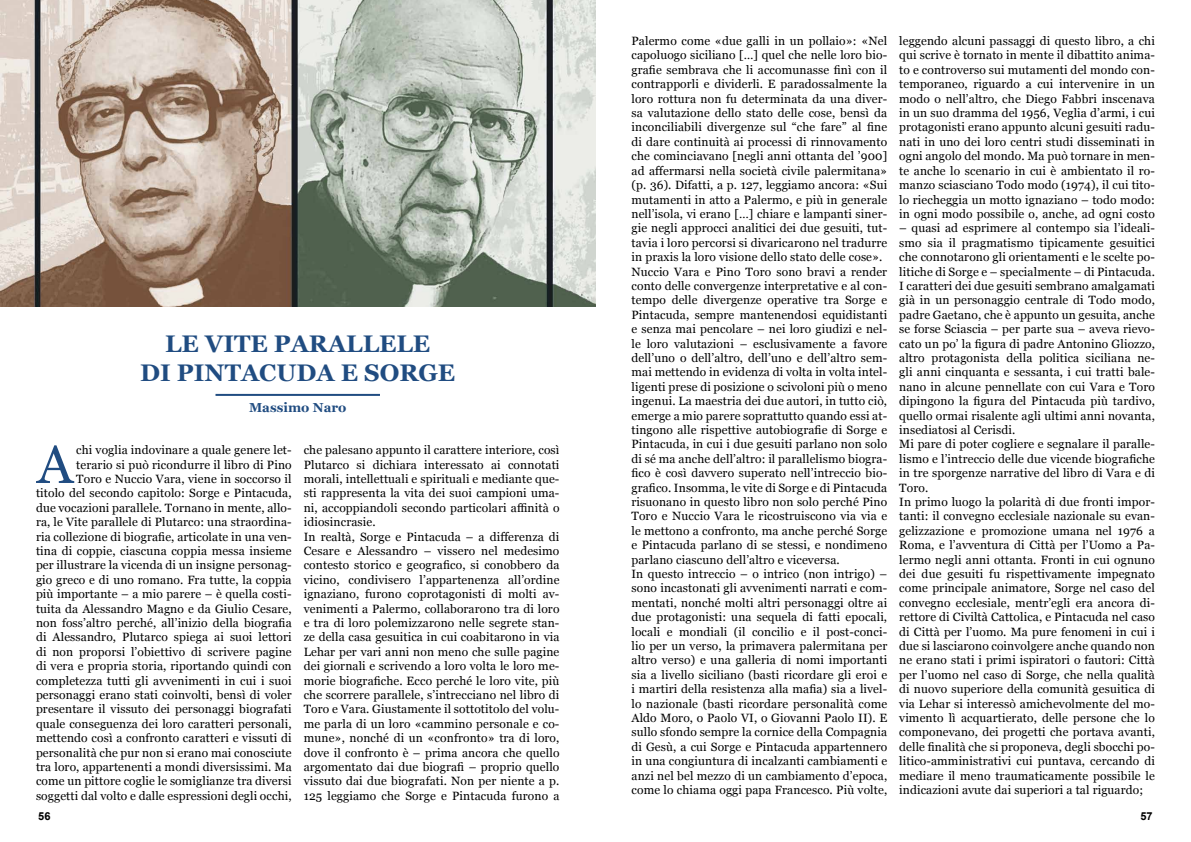
<style>
.page{position:relative;width:1191px;height:842px;background:#fff}
.page>*{position:absolute;margin:0;border:0;box-sizing:border-box;transform-origin:0 0}
.t1{font:53.6px "Georgia";color:#204c81}
.t2{font:700 24px "Georgia";color:#204c81}
.t3{font:700 13px "Georgia";color:#204c81}
.t4{font:12px/14.4px "Georgia";letter-spacing:.01em;color:#000;text-align:justify}
.t5{font:700 11px "Arial";color:#000}
</style>
<div class="page">
<hr style="left:215px;top:394px;width:165px;height:2px;background:#204c81">
<img style="left:0;top:0;width:595px;height:306px">
<p class="t2" style="left:165px;top:326px;width:267px">LE VITE PARALLELE</p>
<p class="t2" style="left:140px;top:354px;width:317px">DI PINTACUDA E SORGE</p>
<p class="t3" style="left:249px;top:397px;width:99px">Massimo Naro</p>
<p class="t4" style="left:36px;top:442px;width:257px;text-align:right">chi voglia indovinare a quale genere let-<br>terario si può ricondurre il libro di Pino<br>Toro e Nuccio Vara, viene in soccorso il<br>titolo del secondo capitolo: Sorge e Pintacuda, due vocazioni parallele. Tornano in mente, allo&shy;ra, le Vite parallele di Plutarco: una straordina&shy;ria collezione di biografie, articolate in una ven&shy;tina di coppie, ciascuna coppia messa insieme per illustrare la vicenda di un insigne personag&shy;gio greco e di uno romano. Fra tutte, la coppia più importante – a mio parere – è quella costi&shy;tuita da Alessandro Magno e da Giulio Cesare, non foss’altro perché, all’inizio della biografia di Alessandro, Plutarco spiega ai suoi lettori di non proporsi l’obiettivo di scrivere pagine di vera e propria storia, riportando quindi con completezza tutti gli avvenimenti in cui i suoi personaggi erano stati coinvolti, bensì di voler presentare il vissuto dei personaggi biografati quale conseguenza dei loro caratteri personali, mettendo così a confronto caratteri e vissuti di personalità che pur non si erano mai conosciute tra loro, appartenenti a mondi diversissimi. Ma come un pittore coglie le somiglianze tra diversi soggetti dal volto e dalle espressioni degli occhi,</p>
<p class="t4" style="left:304px;top:442px;width:257px">che palesano appunto il carattere interiore, così Plutarco si dichiara interessato ai connotati morali, intellettuali e spirituali e mediante que&shy;sti rappresenta la vita dei suoi campioni uma&shy;ni, accoppiandoli secondo particolari affinità o idiosincrasie.</p>
<p class="t1" style="left:37px;top:425px;width:37px">A</p>
<p class="t4" style="left:304px;top:529px;width:257px">In realtà, Sorge e Pintacuda – a differenza di Cesare e Alessandro – vissero nel medesimo contesto storico e geografico, si conobbero da vicino, condivisero l’appartenenza all’ordine ignaziano, furono coprotagonisti di molti av&shy;venimenti a Palermo, collaborarono tra di loro e tra di loro polemizzarono nelle segrete stan&shy;ze della casa gesuitica in cui coabitarono in via Lehar per vari anni non meno che sulle pagine dei giornali e scrivendo a loro volta le loro me&shy;morie biografiche. Ecco perché le loro vite, più che scorrere parallele, s’intrecciano nel libro di Toro e Vara. Giustamente il sottotitolo del volu&shy;me parla di un loro «cammino personale e co&shy;mune», nonché di un «confronto» tra di loro, dove il confronto è – prima ancora che quello argomentato dai due biografi – proprio quello vissuto dai due biografati. Non per niente a p.<br>125 leggiamo che Sorge e Pintacuda furono a</p>
<p class="t4" style="left:631px;top:33px;width:257px">Palermo come «due galli in un pollaio»: «Nel capoluogo siciliano […] quel che nelle loro bio&shy;grafie sembrava che li accomunasse finì con il contrapporli e dividerli. E paradossalmente la loro rottura non fu determinata da una diver&shy;sa valutazione dello stato delle cose, bensì da inconciliabili divergenze sul “che fare” al fine di dare continuità ai processi di rinnovamento che cominciavano [negli anni ottanta del ’900] ad affermarsi nella società civile palermitana» (p. 36). Difatti, a p. 127, leggiamo ancora: «Sui mutamenti in atto a Palermo, e più in generale nell’isola, vi erano […] chiare e lampanti siner&shy;gie negli approcci analitici dei due gesuiti, tut&shy;tavia i loro percorsi si divaricarono nel tradurre in praxis la loro visione dello stato delle cose».</p>
<p class="t4" style="left:631px;top:264px;width:257px">Nuccio Vara e Pino Toro sono bravi a render conto delle convergenze interpretative e al con&shy;tempo delle divergenze operative tra Sorge e Pintacuda, sempre mantenendosi equidistanti e senza mai pencolare – nei loro giudizi e nel&shy;le loro valutazioni – esclusivamente a favore dell’uno o dell’altro, dell’uno e dell’altro sem&shy;mai mettendo in evidenza di volta in volta intel&shy;ligenti prese di posizione o scivoloni più o meno ingenui. La maestria dei due autori, in tutto ciò, emerge a mio parere soprattutto quando essi at&shy;tingono alle rispettive autobiografie di Sorge e Pintacuda, in cui i due gesuiti parlano non solo di sé ma anche dell’altro: il parallelismo biogra&shy;fico è così davvero superato nell’intreccio bio&shy;grafico. Insomma, le vite di Sorge e di Pintacuda risuonano in questo libro non solo perché Pino Toro e Nuccio Vara le ricostruiscono via via e le mettono a confronto, ma anche perché Sorge e Pintacuda parlano di se stessi, e nondimeno parlano ciascuno dell’altro e viceversa.</p>
<p class="t4" style="left:631px;top:566px;width:257px">In questo intreccio – o intrico (non intrigo) – sono incastonati gli avvenimenti narrati e com&shy;mentati, nonché molti altri personaggi oltre ai due protagonisti: una sequela di fatti epocali, locali e mondiali (il concilio e il post-conci&shy;lio per un verso, la primavera palermitana per altro verso) e una galleria di nomi importanti sia a livello siciliano (basti ricordare gli eroi e i martiri della resistenza alla mafia) sia a livel&shy;lo nazionale (basti ricordare personalità come Aldo Moro, o Paolo VI, o Giovanni Paolo II). E sullo sfondo sempre la cornice della Compagnia di Gesù, a cui Sorge e Pintacuda appartennero in una congiuntura di incalzanti cambiamenti e anzi nel bel mezzo di un cambiamento d’epoca, come lo chiama oggi papa Francesco. Più volte,</p>
<p class="t4" style="left:899px;top:33px;width:257px">leggendo alcuni passaggi di questo libro, a chi qui scrive è tornato in mente il dibattito anima&shy;to e controverso sui mutamenti del mondo con&shy;temporaneo, riguardo a cui intervenire in un modo o nell’altro, che Diego Fabbri inscenava in un suo dramma del 1956, Veglia d’armi, i cui protagonisti erano appunto alcuni gesuiti radu&shy;nati in uno dei loro centri studi disseminati in ogni angolo del mondo. Ma può tornare in men&shy;te anche lo scenario in cui è ambientato il ro&shy;manzo sciasciano Todo modo (1974), il cui tito&shy;lo riecheggia un motto ignaziano – todo modo: in ogni modo possibile o, anche, ad ogni costo</p>
<p class="t4" style="left:899px;top:220px;width:257px">– quasi ad esprimere al contempo sia l’ideali&shy;smo sia il pragmatismo tipicamente gesuitici che connotarono gli orientamenti e le scelte po&shy;litiche di Sorge e – specialmente – di Pintacuda.<br>I caratteri dei due gesuiti sembrano amalgamati già in un personaggio centrale di Todo modo, padre Gaetano, che è appunto un gesuita, anche se forse Sciascia – per parte sua – aveva rievo&shy;cato un po’ la figura di padre Antonino Gliozzo, altro protagonista della politica siciliana ne&shy;gli anni cinquanta e sessanta, i cui tratti bale&shy;nano in alcune pennellate con cui Vara e Toro dipingono la figura del Pintacuda più tardivo, quello ormai risalente agli ultimi anni novanta, insediatosi al Cerisdi.</p>
<p class="t4" style="left:899px;top:436px;width:257px">Mi pare di poter cogliere e segnalare il paralle&shy;lismo e l’intreccio delle due vicende biografiche in tre sporgenze narrative del libro di Vara e di Toro.</p>
<p class="t4" style="left:899px;top:494px;width:257px">In primo luogo la polarità di due fronti impor&shy;tanti: il convegno ecclesiale nazionale su evan&shy;gelizzazione e promozione umana nel 1976 a Roma, e l’avventura di Città per l’Uomo a Pa&shy;lermo negli anni ottanta. Fronti in cui ognuno dei due gesuiti fu rispettivamente impegnato come principale animatore, Sorge nel caso del convegno ecclesiale, mentr’egli era ancora di&shy;rettore di Civiltà Cattolica, e Pintacuda nel caso di Città per l’uomo. Ma pure fenomeni in cui i due si lasciarono coinvolgere anche quando non ne erano stati i primi ispiratori o fautori: Città per l’uomo nel caso di Sorge, che nella qualità di nuovo superiore della comunità gesuitica di via Lehar si interessò amichevolmente del mo&shy;vimento lì acquartierato, delle persone che lo componevano, dei progetti che portava avanti, delle finalità che si proponeva, degli sbocchi po&shy;litico-amministrativi cui puntava, cercando di mediare il meno traumaticamente possibile le indicazioni avute dai superiori a tal riguardo;</p>
<p class="t5" style="left:38px;top:809px;width:14px">56</p>
<p class="t5" style="left:1140px;top:809px;width:14px">57</p>
</div>
